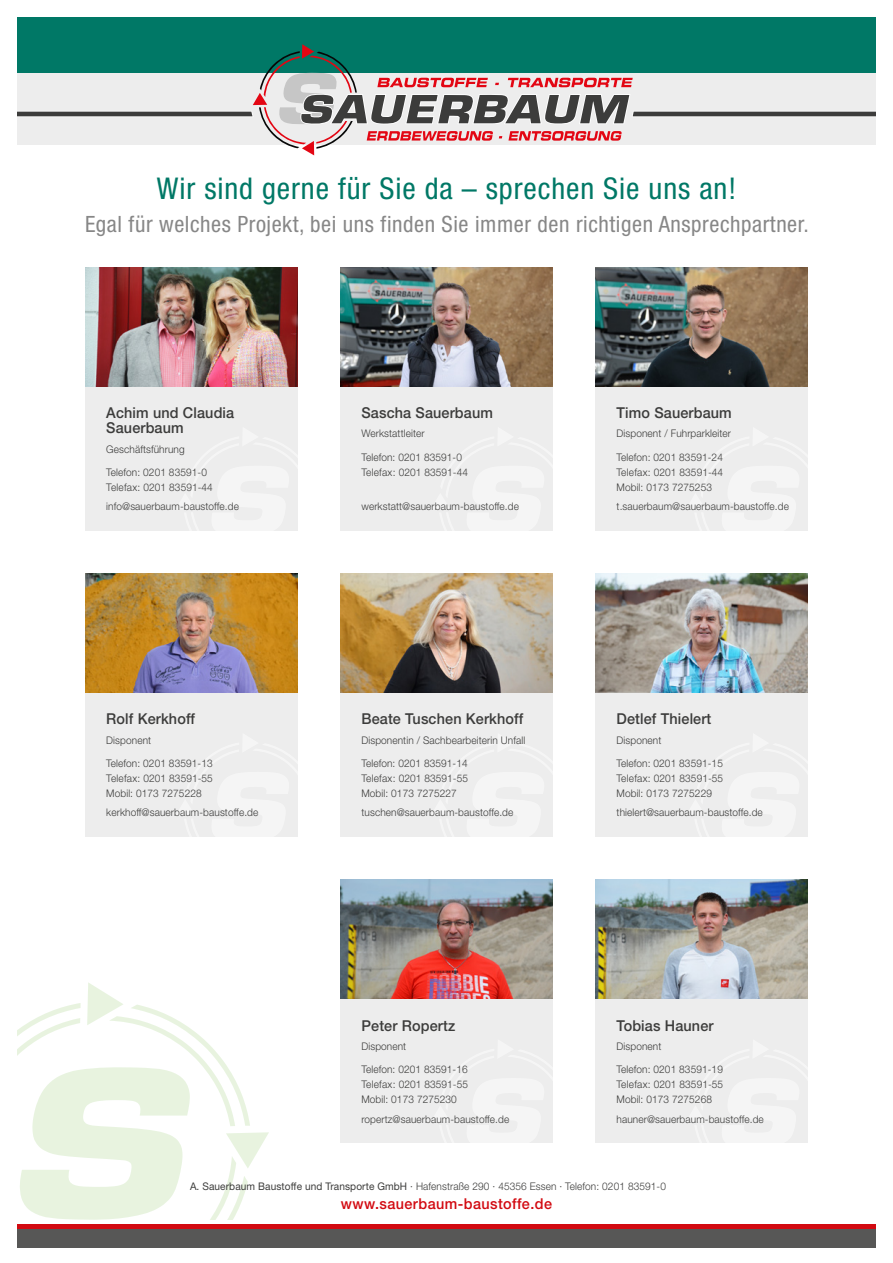
<style>
.page{position:relative;width:893px;height:1263px;background:#fff}
.page>*{position:absolute;margin:0;border:0;box-sizing:border-box;transform-origin:0 0}
.t1{font:condensed 30px "Helvetica Neue LT Std";letter-spacing:.03em;color:#007866}
.t2{font:condensed 22.5px "Helvetica Neue LT Std";letter-spacing:.025em;color:#878787}
.t3{font:500 15px/15px "Helvetica Neue LT Std";letter-spacing:.01em;color:#3c3c3b;scale:.96 1}
.t4{font:500 15px "Helvetica Neue LT Std";letter-spacing:.03em;color:#d20a11;scale:.96 1}
.t5{font:300 10.5px/15px "Helvetica Neue LT Std";letter-spacing:.01em;color:#3c3c3b;text-align:justify;scale:.96 1}
.s1{font-weight:400}
</style>
<div class="page">
<div style="left:17px;top:17px;width:859px;height:55px;background:#007866"></div>
<svg style="left:17px;top:982px;width:252px;height:238px"></svg>
<div style="left:17px;top:1224px;width:859px;height:23px;background:#575756"></div>
<hr style="left:17px;top:1224px;width:859px;height:4px;background:#d20a11">
<svg style="left:17px;top:44px;width:859px;height:111px"></svg>
<div style="left:85px;top:267px;width:213px;height:264px;background:#ededed"></div>
<div style="left:85px;top:573px;width:213px;height:264px;background:#ededed"></div>
<div style="left:340px;top:267px;width:213px;height:264px;background:#ededed"></div>
<div style="left:340px;top:573px;width:213px;height:264px;background:#ededed"></div>
<div style="left:340px;top:879px;width:213px;height:264px;background:#ededed"></div>
<div style="left:595px;top:267px;width:213px;height:264px;background:#ededed"></div>
<div style="left:595px;top:573px;width:213px;height:264px;background:#ededed"></div>
<div style="left:595px;top:879px;width:213px;height:264px;background:#ededed"></div>
<img style="left:85px;top:267px;width:213px;height:119px">
<img style="left:85px;top:573px;width:213px;height:119px">
<img style="left:340px;top:267px;width:213px;height:119px">
<img style="left:340px;top:573px;width:213px;height:119px">
<img style="left:340px;top:879px;width:213px;height:120px">
<img style="left:595px;top:267px;width:213px;height:119px">
<img style="left:595px;top:573px;width:213px;height:119px">
<img style="left:595px;top:879px;width:213px;height:120px">
<h1 class="t1" style="left:157px;top:171px;width:581px">Wir sind gerne für Sie da – sprechen Sie uns an!</h1>
<h2 class="t2" style="left:85px;top:211px;width:725px">Egal für welches Projekt, bei uns finden Sie immer den richtigen Ansprechpartner.</h2>
<h3 class="t3" style="left:106px;top:405px;width:135px">Achim und Claudia<br>Sauerbaum</h3>
<p class="t5" style="left:106px;top:441px;width:83px">Geschäftsführung</p>
<p class="t5" style="left:106px;top:464px;width:113px">Telefon: 0201 83591-0<br>Telefax: 0201 83591-44</p>
<p class="t5" style="left:106px;top:499px;width:140px">info@sauerbaum-baustoffe.de</p>
<h3 class="t3" style="left:106px;top:711px;width:94px">Rolf Kerkhoff</h3>
<p class="t5" style="left:106px;top:732px;width:48px">Disponent</p>
<p class="t5" style="left:106px;top:756px;width:113px">Telefon: 0201 83591-13<br>Telefax: 0201 83591-55<br>Mobil: 0173 7275228</p>
<p class="t5" style="left:106px;top:805px;width:160px">kerkhoff@sauerbaum-baustoffe.de</p>
<h3 class="t3" style="left:361px;top:405px;width:139px">Sascha Sauerbaum</h3>
<p class="t5" style="left:361px;top:426px;width:67px">Werkstattleiter</p>
<p class="t5" style="left:361px;top:449px;width:113px">Telefon: 0201 83591-0<br>Telefax: 0201 83591-44</p>
<p class="t5" style="left:361px;top:499px;width:166px">werkstatt@sauerbaum-baustoffe.de</p>
<h3 class="t3" style="left:361px;top:711px;width:170px">Beate Tuschen Kerkhoff</h3>
<p class="t5" style="left:361px;top:732px;width:172px">Disponentin / Sachbearbeiterin Unfall</p>
<p class="t5" style="left:361px;top:756px;width:113px">Telefon: 0201 83591-14<br>Telefax: 0201 83591-55<br>Mobil: 0173 7275227</p>
<p class="t5" style="left:361px;top:805px;width:160px">tuschen@sauerbaum-baustoffe.de</p>
<h3 class="t3" style="left:361px;top:1017px;width:99px">Peter Ropertz</h3>
<p class="t5" style="left:361px;top:1038px;width:48px">Disponent</p>
<p class="t5" style="left:361px;top:1062px;width:113px">Telefon: 0201 83591-16<br>Telefax: 0201 83591-55<br>Mobil: 0173 7275230</p>
<p class="t5" style="left:361px;top:1111px;width:156px">ropertz@sauerbaum-baustoffe.de</p>
<h3 class="t3" style="left:617px;top:405px;width:122px">Timo Sauerbaum</h3>
<p class="t5" style="left:617px;top:426px;width:121px">Disponent / Fuhrparkleiter</p>
<p class="t5" style="left:617px;top:449px;width:113px">Telefon: 0201 83591-24<br>Telefax: 0201 83591-44<br>Mobil: 0173 7275253</p>
<p class="t5" style="left:617px;top:499px;width:181px">t.sauerbaum@sauerbaum-baustoffe.de</p>
<h3 class="t3" style="left:617px;top:711px;width:100px">Detlef Thielert</h3>
<p class="t5" style="left:617px;top:732px;width:48px">Disponent</p>
<p class="t5" style="left:617px;top:756px;width:113px">Telefon: 0201 83591-15<br>Telefax: 0201 83591-55<br>Mobil: 0173 7275229</p>
<p class="t5" style="left:617px;top:805px;width:154px">thielert@sauerbaum-baustoffe.de</p>
<h3 class="t3" style="left:617px;top:1017px;width:103px">Tobias Hauner</h3>
<p class="t5" style="left:617px;top:1038px;width:48px">Disponent</p>
<p class="t5" style="left:617px;top:1062px;width:113px">Telefon: 0201 83591-19<br>Telefax: 0201 83591-55<br>Mobil: 0173 7275268</p>
<p class="t5" style="left:617px;top:1111px;width:155px">hauner@sauerbaum-baustoffe.de</p>
<p class="t5" style="left:190px;top:1178px;width:497px"><span class="s1">A. Sauerbaum Baustoffe und Transporte GmbH</span> · Hafenstraße 290 · 45356 Essen · Telefon: 0201 83591-0</p>
<h3 class="t4" style="left:341px;top:1195px;width:221px">www.sauerbaum-baustoffe.de</h3>
</div>
